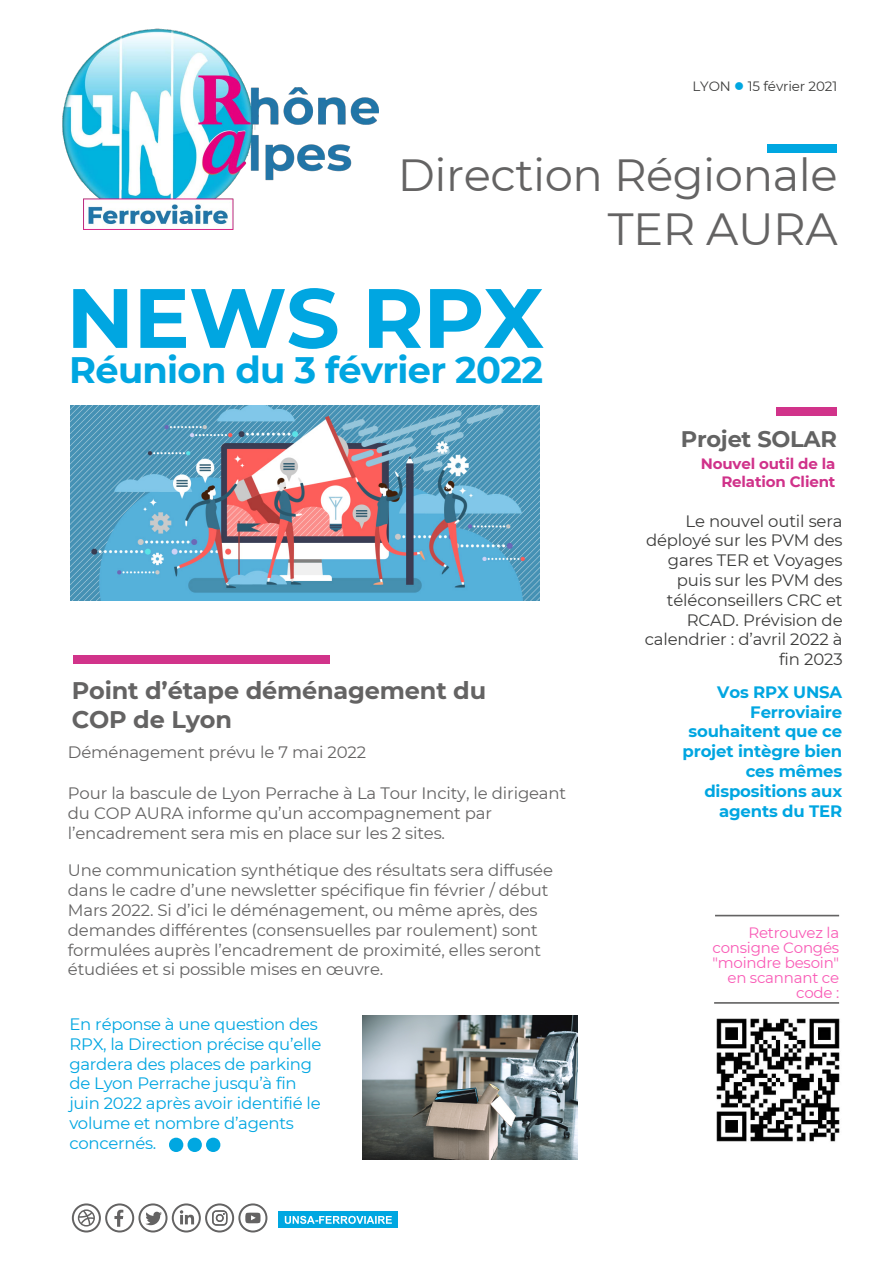
<style>
.page{position:relative;width:893px;height:1263px;background:#fff}
.page>*{position:absolute;margin:0;border:0;box-sizing:border-box;transform-origin:0 0}
.t1{font:700 84px "Montserrat";letter-spacing:-.01em;color:#00a6e1}
.t2{font:45px/54px "Montserrat";letter-spacing:-.01em;color:#646363;text-align:right}
.t3{font:700 36.75px "Montserrat";letter-spacing:-.02em;color:#00a6e1}
.t4{font:700 24px/28.8px "Montserrat";letter-spacing:-.005em;color:#646363}
.t5{font:700 22.5px "Montserrat";letter-spacing:-.01em;color:#636363}
.t6{font:16.5px/19.8px "Montserrat";letter-spacing:-.01em;color:#646363}
.t7{font:16.5px/19.8px "Montserrat";letter-spacing:-.015em;color:#00a6e1}
.t8{font:16.5px/19.8px "Montserrat";letter-spacing:-.01em;color:#3c3c3b;text-align:right}
.t9{font:700 16.5px/19.8px "Montserrat";letter-spacing:-.01em;color:#00a6e1;text-align:right}
.t10{font:15px/15px "Montserrat";letter-spacing:-.015em;color:#f95bb6;text-align:right}
.t11{font:700 15px/18px "Montserrat";letter-spacing:-.01em;color:#d0328a;text-align:right}
.t12{font:13.5px "Montserrat";letter-spacing:-.01em;color:#3c3c3b}
.s1{color:#00a7e1}
</style>
<div class="page">
<svg style="left:72px;top:1203px;width:195px;height:29px"></svg>
<div style="left:776px;top:407px;width:60px;height:8px;background:#d1338a"></div>
<div style="left:279px;top:1212px;width:119px;height:16px;background:#00a7e1"></div>
<svg style="left:285px;top:1216px;width:107px;height:8px"></svg>
<svg style="left:169px;top:1138px;width:51px;height:14px"></svg>
<div style="left:767px;top:144px;width:70px;height:8px;background:#00a7e1"></div>
<img style="left:62px;top:28px;width:316px;height:202px">
<div style="left:73px;top:655px;width:256px;height:9px;background:#d1338a"></div>
<img style="left:71px;top:406px;width:468px;height:195px">
<img style="left:714px;top:1002px;width:126px;height:140px">
<hr style="left:715px;top:915px;width:124px;height:1px;background:#646363">
<hr style="left:714px;top:1003px;width:125px;height:1px;background:#646363">
<img style="left:362px;top:1015px;width:215px;height:144px">
<p class="t12" style="left:692px;top:77px;width:146px">LYON <span class="s1">●</span> 15 février 2021</p>
<h2 class="t2" style="left:398px;top:146px;width:441px">Direction Régionale<br>TER AURA</h2>
<h1 class="t1" style="left:66px;top:257px;width:479px">NEWS RPX</h1>
<h3 class="t3" style="left:69px;top:343px;width:475px">Réunion du 3 février 2022</h3>
<h3 class="t4" style="left:72px;top:675px;width:416px">Point d’étape déménagement du<br>COP de Lyon</h3>
<p class="t6" style="left:68px;top:741px;width:300px">Déménagement prévu le 7 mai 2022</p>
<p class="t6" style="left:68px;top:783px;width:500px">Pour la bascule de Lyon Perrache à La Tour Incity, le dirigeant du COP AURA informe qu’un accompagnement par l’encadrement sera mis en place sur les 2 sites.</p>
<p class="t6" style="left:68px;top:860px;width:487px">Une communication synthétique des résultats sera diffusée dans le cadre d’une newsletter spécifique fin février / début Mars 2022. Si d’ici le déménagement, ou même après, des demandes différentes (consensuelles par roulement) sont formulées auprès l’encadrement de proximité, elles seront étudiées et si possible mises en œuvre.</p>
<p class="t7" style="left:69px;top:1013px;width:253px">En réponse à une question des<br>RPX, la Direction précise qu’elle gardera des places de parking de Lyon Perrache jusqu’à fin juin 2022 après avoir identifié le volume et nombre d’agents concernés.</p>
<h3 class="t5" style="left:681px;top:423px;width:158px">Projet SOLAR</h3>
<p class="t11" style="left:701px;top:454px;width:136px">Nouvel outil de la<br>Relation Client</p>
<p class="t8" style="left:645px;top:510px;width:199px">Le nouvel outil sera déployé sur les PVM des gares TER et Voyages puis sur les PVM des téléconseillers CRC et<br>RCAD. Prévision de calendrier : d’avril 2022 à fin 2023</p>
<p class="t9" style="left:682px;top:681px;width:161px">Vos RPX UNSA<br>Ferroviaire souhaitent que ce projet intègre bien ces mêmes dispositions aux agents du TER</p>
<p class="t10" style="left:712px;top:924px;width:128px">Retrouvez la consigne Congés "moindre besoin" en scannant ce code :</p>
</div>
